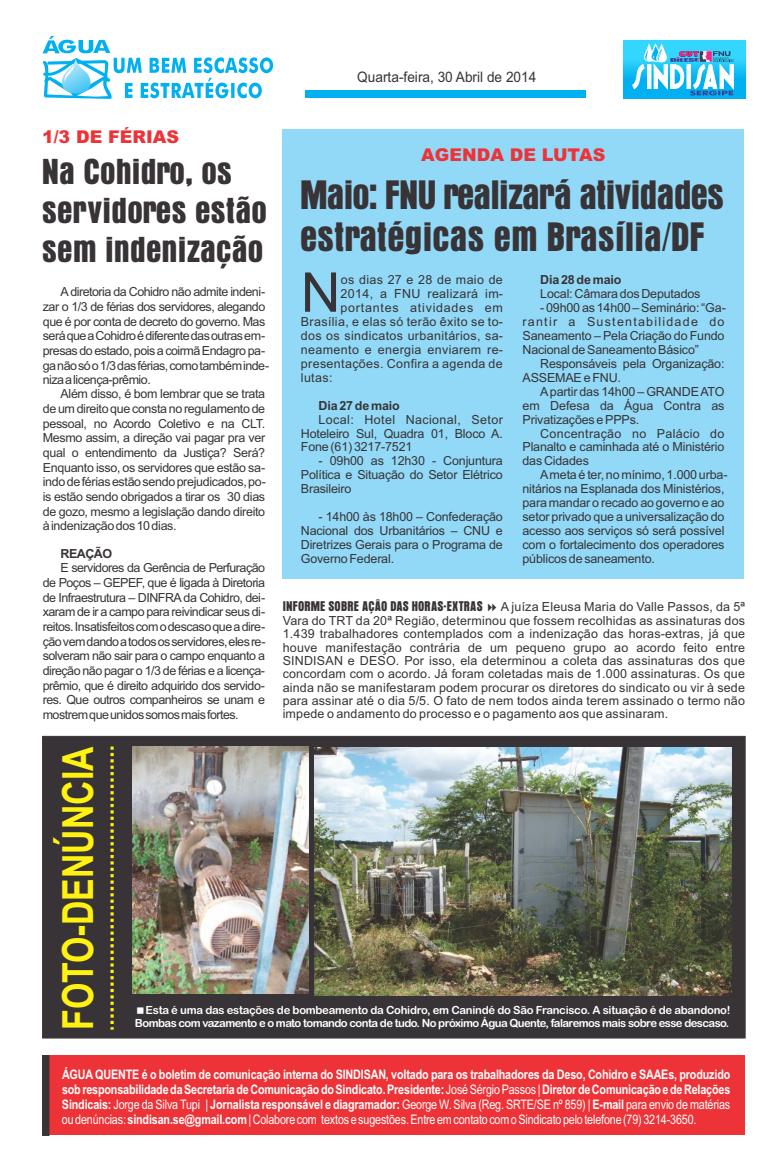
<style>
.page{position:relative;width:780px;height:1170px;background:#fff}
.page>*{position:absolute;margin:0;border:0;box-sizing:border-box;transform-origin:0 0}
.t1{font:54.75px "Arial";color:#383336}
.t2{font:700 43px "Arial";color:#fff212;scale:.79 1}
.t3{font:36.5px/41.9px "Aura";letter-spacing:-.025em;color:#383336}
.t4{font:32px/38.8px "Aura";color:#383336;scale:1.05 1}
.t5{font:900 17.62px "Arial";color:#ed3338}
.t6{font:14.5px "Arial";color:#383336;scale:.94 1}
.t7{font:700 13.12px/15px "Arial Narrow";letter-spacing:-.01em;color:#fff;text-align:justify}
.t8{font:12.5px/14.6px "Arial";letter-spacing:-.015em;color:#383336;text-align:justify}
.t9{font:12.5px/14.6px "Arial";letter-spacing:-.04em;color:#383336}
.t10{font:12.5px "Arial";letter-spacing:.03em;color:#383336}
.t11{font:12.5px "Aura";letter-spacing:.01em;color:#383336}
.t12{font:700 12.5px "Arial";letter-spacing:-.015em;color:#383336}
.t13{font:12.5px "Arial";letter-spacing:.1em;color:#383336}
.t14{font:12.5px "Arial";letter-spacing:.025em;color:#383336}
.t15{font:12.5px "Arial";letter-spacing:.06em;color:#383336}
.t16{font:11.25px "Arial Rounded MT Bold";letter-spacing:-.05em;color:#fff}
.t17{font:11.25px "Arial Rounded MT Bold";letter-spacing:-.025em;color:#fff}
.s1{font-weight:400}
</style>
<div class="page">
<div style="left:42px;top:735px;width:703px;height:303px;background:#383336"></div>
<div style="left:305px;top:90px;width:280px;height:7px;background:#00b0f0"></div>
<svg style="left:43px;top:36px;width:230px;height:63px"></svg>
<div style="left:43px;top:1055px;width:702px;height:80px;background:#ed3338"></div>
<svg style="left:42px;top:1055px;width:8px;height:80px"></svg>
<div style="left:623px;top:77px;width:122px;height:21px;background:#00b0f0"></div>
<div style="left:623px;top:40px;width:122px;height:21px;background:#33d6ff"></div>
<img style="left:623px;top:61px;width:122px;height:16px">
<svg style="left:631px;top:43px;width:103px;height:52px"></svg>
<div style="left:282px;top:129px;width:461px;height:449px;background:#91d9f7"></div>
<svg style="left:110px;top:746px;width:4px;height:283px"></svg>
<img style="left:314px;top:747px;width:417px;height:248px">
<img style="left:133px;top:746px;width:176px;height:247px">
<svg style="left:137px;top:1007px;width:7px;height:6px"></svg>
<p class="t6" style="left:357px;top:71px;width:192px">Quarta-feira, 30 Abril de 2014</p>
<h3 class="t5" style="left:42px;top:130px;width:138px">1/3 DE FÉRIAS</h3>
<h3 class="t4" style="left:42px;top:153px;width:216px">Na Cohidro, os servidores estão sem indenização</h3>
<p class="t9" style="left:43px;top:285px;width:228px;text-indent:18px">Adiretoria da Cohidro não admite indeni&shy;zar o 1/3 de férias dos servidores, alegando que é por conta de decreto do governo. Mas seráqueaCohidroédiferentedasoutrasem&shy;presas do estado, pois a coirmã Endagro pa&shy;ganãosóo1/3dasférias,comotambéminde&shy;nizaalicença-prêmio.</p>
<p class="t8" style="left:43px;top:387px;width:225px;text-indent:18px">Além disso, é bom lembrar que se trata de um direito que consta no regulamento de pessoal, no Acordo Coletivo e na CLT.<br>Mesmo assim, a direção vai pagar pra ver qual o entendimento da Justiça? Será?<br>Enquanto isso, os servidores que estão sa&shy;indodefériasestãosendoprejudicados,po&shy;is estão sendo obrigados a tirar os 30 dias de gozo, mesmo a legislação dando direito àindenizaçãodos10dias.</p>
<p class="t12" style="left:61px;top:549px;width:53px">REAÇÃO</p>
<p class="t8" style="left:43px;top:561px;width:224px;text-indent:18px">E servidores da Gerência de Perfuração de Poços – GEPEF, que é ligada à Diretoria de Infraestrutura – DINFRA da Cohidro, dei&shy;xaram de ir a campo para reivindicar seus di&shy;reitos.Insatisfeitoscomodescasoqueadire&shy;çãovemdandoatodososservidores,elesre&shy;solveram não sair para o campo enquanto a direção não pagar o 1/3 de férias e a licença&shy;prêmio, que é direito adquirido dos servido&shy;res. Que outros companheiros se unam e mostremqueunidossomosmaisfortes.</p>
<h3 class="t5" style="left:421px;top:148px;width:186px">AGENDA DE LUTAS</h3>
<h3 class="t3" style="left:300px;top:175px;width:426px">Maio: FNU realizará atividades estratégicas em Brasília/DF</h3>
<h1 class="t1" style="left:301px;top:272px;width:41px">N</h1>
<p class="t10" style="left:341px;top:275px;width:163px">os dias 27 e 28 de maio de</p>
<p class="t10" style="left:340px;top:289px;width:164px">2014, a FNU realizará im-</p>
<p class="t15" style="left:340px;top:302px;width:164px">portantes atividades em</p>
<p class="t10" style="left:301px;top:316px;width:203px">Brasília, e elas só terão êxito se to-</p>
<p class="t10" style="left:301px;top:330px;width:203px">dos os sindicatos urbanitários, sa-</p>
<p class="t10" style="left:301px;top:344px;width:203px">neamento e energia enviarem re-</p>
<p class="t10" style="left:301px;top:358px;width:203px">presentações. Confira a agenda de</p>
<p class="t8" style="left:301px;top:371px;width:33px">lutas:</p>
<p class="t12" style="left:318px;top:400px;width:83px">Dia27demaio</p>
<p class="t8" style="left:301px;top:413px;width:203px;line-height:14px;text-indent:18px">Local: Hotel Nacional, Setor Hoteleiro Sul, Quadra 01, Bloco A.<br>Fone(61)3217-7521</p>
<p class="t8" style="left:301px;top:455px;width:203px;line-height:14px;text-indent:18px">- 09h00 as 12h30 - Conjuntura Política e Situação do Setor Elétrico Brasileiro</p>
<p class="t8" style="left:301px;top:511px;width:203px;line-height:14px;text-indent:18px">- 14h00 às 18h00 – Confederação Nacional dos Urbanitários – CNU e Diretrizes Gerais para o Programa de GovernoFederal.</p>
<p class="t12" style="left:540px;top:275px;width:83px">Dia28demaio</p>
<p class="t8" style="left:540px;top:287px;width:162px">Local:CâmaradosDeputados</p>
<p class="t8" style="left:540px;top:301px;width:187px">-09h00as14h00–Seminário:“Ga-</p>
<p class="t13" style="left:522px;top:316px;width:203px">rantir a Sustentabilidade do</p>
<p class="t8" style="left:522px;top:329px;width:203px">Saneamento – Pela Criação do Fundo</p>
<p class="t8" style="left:522px;top:343px;width:178px">NacionaldeSaneamentoBásico”</p>
<p class="t8" style="left:540px;top:357px;width:186px">Responsáveis pela Organização:</p>
<p class="t8" style="left:522px;top:371px;width:100px">ASSEMAEeFNU.</p>
<p class="t8" style="left:540px;top:385px;width:186px">Apartir das 14h00 – GRANDEATO</p>
<p class="t8" style="left:522px;top:399px;width:203px">em Defesa da Água Contra as</p>
<p class="t8" style="left:522px;top:413px;width:118px">PrivatizaçõesePPPs.</p>
<p class="t14" style="left:540px;top:428px;width:186px">Concentração no Palácio do</p>
<p class="t8" style="left:522px;top:441px;width:203px">Planalto e caminhada até o Ministério</p>
<p class="t8" style="left:522px;top:455px;width:68px">dasCidades</p>
<p class="t8" style="left:540px;top:469px;width:189px">Ametaéter,no mínimo,1.000urba-</p>
<p class="t8" style="left:522px;top:483px;width:203px">nitários na Esplanada dos Ministérios,</p>
<p class="t8" style="left:522px;top:497px;width:203px">para mandar o recado ao governo e ao</p>
<p class="t8" style="left:522px;top:510px;width:203px">setor privado que a universalização do</p>
<p class="t8" style="left:522px;top:524px;width:203px">acesso aos serviços só será possível</p>
<p class="t8" style="left:522px;top:538px;width:203px">com o fortalecimento dos operadores</p>
<p class="t8" style="left:522px;top:552px;width:134px">públicosdesaneamento.</p>
<p class="t11" style="left:283px;top:599px;width:201px">INFORME SOBRE AÇÂO DAS HORAS-EXTRAS</p>
<p class="t8" style="left:283px;top:601px;width:464px;line-height:13.4px;text-indent:218px">A juíza Eleusa Maria do Valle Passos, da 5ª Vara do TRT da 20ª Região, determinou que fossem recolhidas as assinaturas dos 1.439 trabalhadores contemplados com a indenização das horas-extras, já que houve manifestação contrária de um pequeno grupo ao acordo feito entre SINDISAN e DESO. Por isso, ela determinou a coleta das assinaturas dos que concordam com o acordo. Já foram coletadas mais de 1.000 assinaturas. Os que ainda não se manifestaram podem procurar os diretores do sindicato ou vir à sede para assinar até o dia 5/5. O fato de nem todos ainda terem assinado o termo não impede o andamento do processo e o pagamento aos que assinaram.</p>
<h2 class="t2" style="left:62px;top:1029px;width:360px;rotate:-90deg">FOTO-DENÚNCIA</h2>
<p class="t17" style="left:146px;top:1005px;width:586px">Esta é uma das estações de bombeamento da Cohidro, em Canindé do São Francisco. A situação é de abandono!</p>
<p class="t16" style="left:135px;top:1018px;width:596px">Bombas com vazamento e o mato tomando conta de tudo. No próximo Água Quente, falaremos mais sobre esse descaso.</p>
<p class="t7" style="left:62px;top:1068px;width:669px">ÁGUA QUENTE é o boletim de comunicação interna do SINDISAN, voltado para os trabalhadores da Deso, Cohidro e SAAEs, produzido sobresponsabilidadedaSecretariadeComunicaçãodoSindicato.Presidente: <span class="s1">JoséSérgioPassos |</span>DiretordeComunicaçãoedeRelações Sindicais: <span class="s1">Jorge da Silva Tupi |</span> Jornalista responsável e diagramador: <span class="s1">George W. Silva (Reg. SRTE/SE nº 859) |</span> E-mail <span class="s1">para envio de matérias oudenúncias:</span>sindisan.se@gmail.com<span class="s1">|Colaborecom textos esugestões.Entre emcontatocomoSindicatopelotelefone (79) 3214-3650.</span></p>
</div>
